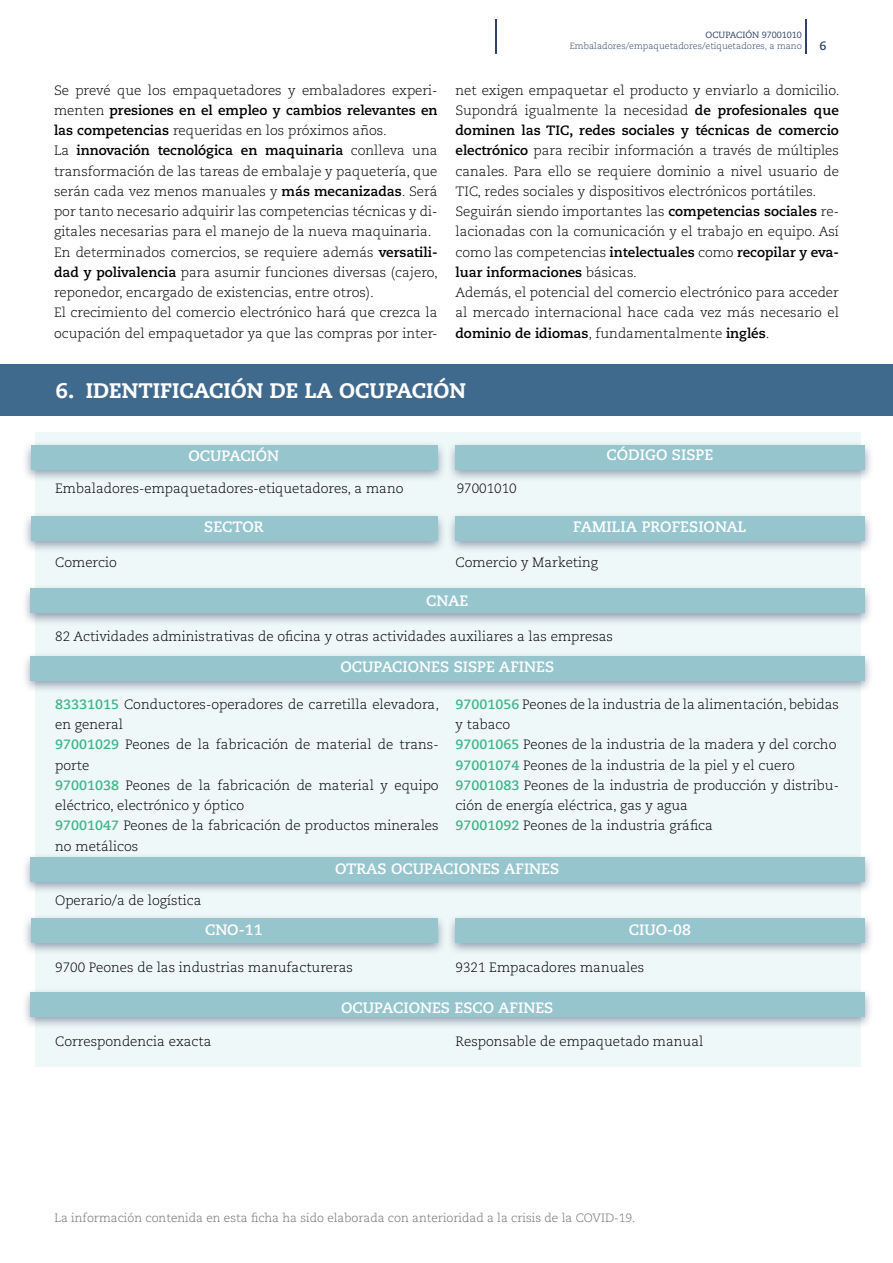
<style>
.page{position:relative;width:893px;height:1263px;background:#fff}
.page>*{position:absolute;margin:0;border:0;box-sizing:border-box;transform-origin:0 0}
.t1{font:800 21px "Caecilia LT Std";color:#fff}
.t2{font:700 15px "Caecilia LT Std";color:#fff}
.t3{font:300 13.5px/20.2px "Caecilia LT Std";color:#000}
.t4{font:300 12px "Caecilia LT Std";color:#706f6f}
.t5{font:700 12px "Caecilia LT Std";color:#314366}
.t6{font:300 9px "Caecilia LT Std";color:#314366}
.t7{font:9px "Caecilia LT Std";color:#314366}
.s1{font-weight:700}
.s2{font-weight:700;color:#44b388}
</style>
<div class="page">
<hr style="left:805px;top:20px;width:1px;height:34px;background:#314366">
<hr style="left:496px;top:20px;width:1px;height:34px;background:#314366">
<div style="left:35px;top:432px;width:825px;height:635px;background:#eff8f8"></div>
<div style="left:0;top:364px;width:893px;height:51px;background:#406a8d"></div>
<div style="left:21px;top:440px;width:425px;height:43px;background:#314366;opacity:.5"></div>
<div style="left:31px;top:446px;width:406px;height:23px;background:#96c5cd"></div>
<div style="left:21px;top:511px;width:425px;height:43px;background:#314366;opacity:.5"></div>
<div style="left:31px;top:516px;width:406px;height:24px;background:#96c5cd"></div>
<div style="left:446px;top:440px;width:428px;height:43px;background:#314366;opacity:.5"></div>
<div style="left:455px;top:446px;width:410px;height:23px;background:#96c5cd"></div>
<div style="left:446px;top:511px;width:428px;height:43px;background:#314366;opacity:.5"></div>
<div style="left:455px;top:516px;width:410px;height:24px;background:#96c5cd"></div>
<div style="left:21px;top:651px;width:853px;height:43px;background:#314366;opacity:.5"></div>
<div style="left:31px;top:656px;width:834px;height:24px;background:#96c5cd"></div>
<div style="left:21px;top:584px;width:853px;height:42px;background:#314366;opacity:.5"></div>
<div style="left:31px;top:589px;width:834px;height:24px;background:#96c5cd"></div>
<div style="left:21px;top:913px;width:425px;height:43px;background:#314366;opacity:.5"></div>
<div style="left:31px;top:918px;width:406px;height:24px;background:#96c5cd"></div>
<div style="left:21px;top:987px;width:853px;height:43px;background:#314366;opacity:.5"></div>
<div style="left:31px;top:992px;width:834px;height:24px;background:#96c5cd"></div>
<div style="left:446px;top:913px;width:428px;height:43px;background:#314366;opacity:.5"></div>
<div style="left:455px;top:918px;width:410px;height:24px;background:#96c5cd"></div>
<div style="left:21px;top:852px;width:853px;height:43px;background:#314366;opacity:.5"></div>
<div style="left:31px;top:857px;width:834px;height:24px;background:#96c5cd"></div>
<p class="t7" style="left:706px;top:29px;width:98px">OCUPACIÓN 97001010</p>
<p class="t6" style="left:570px;top:41px;width:234px">Embaladores/empaquetadores/etiquetadores, a mano</p>
<p class="t5" style="left:819px;top:39px;width:9px">6</p>
<p class="t3" style="left:54px;top:80px;width:385px">Se prevé que los empaquetadores y embaladores experi&shy;menten <span class="s1">presiones en el empleo y cambios relevantes en las competencias</span> requeridas en los próximos años.<br>La <span class="s1">innovación tecnológica en maquinaria</span> conlleva una transformación de las tareas de embalaje y paquetería, que serán cada vez menos manuales y <span class="s1">más mecanizadas</span>. Será por tanto necesario adquirir las competencias técnicas y di&shy;gitales necesarias para el manejo de la nueva maquinaria.<br>En determinados comercios, se requiere además <span class="s1">versatili&shy;dad y polivalencia</span> para asumir funciones diversas (cajero, reponedor, encargado de existencias, entre otros).<br>El crecimiento del comercio electrónico hará que crezca la ocupación del empaquetador ya que las compras por inter-</p>
<p class="t3" style="left:455px;top:80px;width:385px">net exigen empaquetar el producto y enviarlo a domicilio.<br>Supondrá igualmente la necesidad <span class="s1">de profesionales que dominen las TIC, redes sociales y técnicas de comercio electrónico</span> para recibir información a través de múltiples canales. Para ello se requiere dominio a nivel usuario de TIC, redes sociales y dispositivos electrónicos portátiles.<br>Seguirán siendo importantes las <span class="s1">competencias sociales</span> re&shy;lacionadas con la comunicación y el trabajo en equipo. Así como las competencias <span class="s1">intelectuales</span> como <span class="s1">recopilar y eva&shy;luar informaciones</span> básicas.<br>Además, el potencial del comercio electrónico para acceder al mercado internacional hace cada vez más necesario el <span class="s1">dominio de idiomas</span>, fundamentalmente <span class="s1">inglés</span>.</p>
<h1 class="t1" style="left:56px;top:378px;width:412px">6. IDENTIFICACIÓN DE LA OCUPACIÓN</h1>
<p class="t2" style="left:188px;top:447px;width:92px">OCUPACIÓN</p>
<p class="t2" style="left:607px;top:446px;width:108px">CÓDIGO SISPE</p>
<p class="t3" style="left:55px;top:478px;width:350px">Embaladores-empaquetadores-etiquetadores, a mano</p>
<p class="t3" style="left:457px;top:478px;width:62px">97001010</p>
<p class="t2" style="left:204px;top:518px;width:61px">SECTOR</p>
<p class="t2" style="left:573px;top:518px;width:175px">FAMILIA PROFESIONAL</p>
<p class="t3" style="left:55px;top:553px;width:63px">Comercio</p>
<p class="t3" style="left:455px;top:553px;width:144px">Comercio y Marketing</p>
<p class="t2" style="left:426px;top:591px;width:44px">CNAE</p>
<p class="t3" style="left:55px;top:627px;width:559px">82 Actividades administrativas de oficina y otras actividades auxiliares a las empresas</p>
<p class="t2" style="left:340px;top:658px;width:215px">OCUPACIONES SISPE AFINES</p>
<p class="t3" style="left:55px;top:694px;width:385px"><span class="s2">83331015</span> Conductores-operadores de carretilla elevadora, en general<br><span class="s2">97001029</span> Peones de la fabricación de material de trans&shy;porte<br><span class="s2">97001038</span> Peones de la fabricación de material y equipo eléctrico, electrónico y óptico<br><span class="s2">97001047</span> Peones de la fabricación de productos minerales no metálicos</p>
<p class="t3" style="left:455px;top:694px;width:385px"><span class="s2">97001056</span> Peones de la industria de la alimentación, bebidas y tabaco<br><span class="s2">97001065</span> Peones de la industria de la madera y del corcho <span class="s2">97001074</span> Peones de la industria de la piel y el cuero <span class="s2">97001083</span> Peones de la industria de producción y distribu&shy;ción de energía eléctrica, gas y agua<br><span class="s2">97001092</span> Peones de la industria gráfica</p>
<p class="t3" style="left:55px;top:890px;width:148px">Operario/a de logística</p>
<p class="t2" style="left:205px;top:921px;width:59px">CNO-11</p>
<p class="t2" style="left:335px;top:860px;width:225px">OTRAS OCUPACIONES AFINES</p>
<p class="t2" style="left:629px;top:921px;width:64px">CIUO-08</p>
<p class="t3" style="left:55px;top:958px;width:299px">9700 Peones de las industrias manufactureras</p>
<p class="t3" style="left:455px;top:958px;width:190px">9321 Empacadores manuales</p>
<p class="t3" style="left:55px;top:1032px;width:158px">Correspondencia exacta</p>
<p class="t2" style="left:341px;top:998px;width:214px">OCUPACIONES ESCO AFINES</p>
<p class="t3" style="left:455px;top:1032px;width:249px">Responsable de empaquetado manual</p>
<p class="t4" style="left:54px;top:1211px;width:583px">La información contenida en esta ficha ha sido elaborada con anterioridad a la crisis de la COVID-19.</p>
</div>
